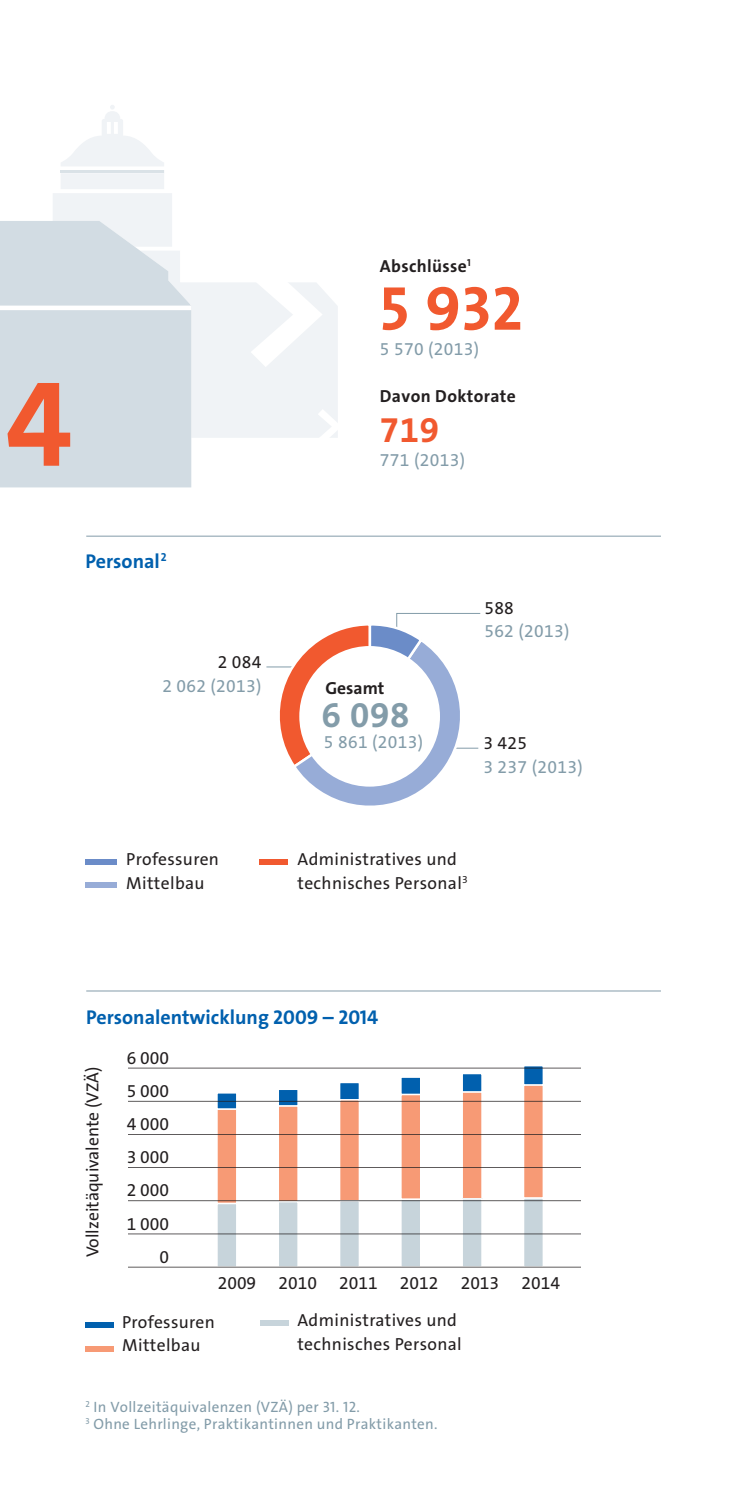
<style>
.page{position:relative;width:745px;height:1489px;background:#fff}
.page>*{position:absolute;margin:0;border:0;box-sizing:border-box;transform-origin:0 0}
.t1{font:122.5px "The Sans LP7 Bld";color:#f1592f}
.t2{font:62.5px "The Sans LP7 Bld";color:#f1592f}
.t3{font:35px "The Sans LP7 Bld";color:#839ca9}
.t4{font:35px "The Sans LP7 Bld";color:#f1592f}
.t5{font:20px "The Sans LP7 Bld";color:#0160ae}
.t6{font:17.5px/23.8px "The Sans LP5 Plain";letter-spacing:.02em;color:#231f20}
.t7{font:17.5px "The Sans LP5 Plain";letter-spacing:.02em;color:#839ca9}
.t8{font:17.5px/33px "The Sans LP5 Plain";color:#231f20;text-align:right}
.t9{font:17.5px "The Sans LP7 Bld";letter-spacing:.02em;color:#231f20}
.t10{font:15px/17.5px "The Sans LP5 Plain";letter-spacing:.02em;color:#839ca9}
</style>
<div class="page">
<div style="left:85px;top:859px;width:32px;height:5px;background:#6b8cc8"></div>
<div style="left:85px;top:882px;width:32px;height:5px;background:#97acd7"></div>
<div style="left:85px;top:1321px;width:28px;height:6px;background:#0160ae"></div>
<div style="left:85px;top:1345px;width:28px;height:6px;background:#f79a75"></div>
<div style="left:216px;top:1092px;width:21px;height:17px;background:#0160ae"></div>
<div style="left:215px;top:1091px;width:23px;height:19px;border:2px solid #fff"></div>
<div style="left:277px;top:1089px;width:21px;height:16px;background:#0160ae"></div>
<div style="left:276px;top:1088px;width:23px;height:18px;border:2px solid #fff"></div>
<div style="left:339px;top:1082px;width:20px;height:17px;background:#0160ae"></div>
<div style="left:338px;top:1081px;width:22px;height:19px;border:2px solid #fff"></div>
<div style="left:400px;top:1077px;width:21px;height:17px;background:#0160ae"></div>
<div style="left:399px;top:1076px;width:23px;height:19px;border:2px solid #fff"></div>
<div style="left:461px;top:1073px;width:21px;height:19px;background:#0160ae"></div>
<div style="left:460px;top:1072px;width:23px;height:20px;border:2px solid #fff"></div>
<div style="left:522px;top:1065px;width:21px;height:20px;background:#0160ae"></div>
<div style="left:521px;top:1064px;width:23px;height:21px;border:2px solid #fff"></div>
<div style="left:216px;top:1109px;width:21px;height:94px;background:#f79a75"></div>
<div style="left:215px;top:1108px;width:23px;height:96px;border:2px solid #fff"></div>
<div style="left:277px;top:1105px;width:21px;height:96px;background:#f79a75"></div>
<div style="left:276px;top:1105px;width:23px;height:97px;border:2px solid #fff"></div>
<div style="left:339px;top:1099px;width:20px;height:101px;background:#f79a75"></div>
<div style="left:338px;top:1098px;width:22px;height:103px;border:2px solid #fff"></div>
<div style="left:400px;top:1094px;width:21px;height:105px;background:#f79a75"></div>
<div style="left:399px;top:1093px;width:23px;height:107px;border:2px solid #fff"></div>
<div style="left:461px;top:1092px;width:21px;height:106px;background:#f79a75"></div>
<div style="left:460px;top:1091px;width:23px;height:108px;border:2px solid #fff"></div>
<div style="left:522px;top:1085px;width:21px;height:113px;background:#f79a75"></div>
<div style="left:521px;top:1084px;width:23px;height:114px;border:2px solid #fff"></div>
<div style="left:216px;top:1203px;width:21px;height:63px;background:#c7d4db"></div>
<div style="left:215px;top:1202px;width:23px;height:65px;border:2px solid #fff"></div>
<div style="left:277px;top:1201px;width:21px;height:65px;background:#c7d4db"></div>
<div style="left:276px;top:1200px;width:23px;height:67px;border:2px solid #fff"></div>
<div style="left:339px;top:1200px;width:20px;height:66px;background:#c7d4db"></div>
<div style="left:338px;top:1199px;width:22px;height:68px;border:2px solid #fff"></div>
<div style="left:400px;top:1199px;width:21px;height:67px;background:#c7d4db"></div>
<div style="left:399px;top:1198px;width:23px;height:69px;border:2px solid #fff"></div>
<div style="left:461px;top:1198px;width:21px;height:68px;background:#c7d4db"></div>
<div style="left:460px;top:1197px;width:23px;height:70px;border:2px solid #fff"></div>
<div style="left:522px;top:1198px;width:21px;height:68px;background:#c7d4db"></div>
<div style="left:521px;top:1197px;width:23px;height:70px;border:2px solid #fff"></div>
<hr style="left:128px;top:1067px;width:451px;height:1px;background:#231f20">
<hr style="left:128px;top:1133px;width:451px;height:1px;background:#231f20">
<hr style="left:128px;top:1100px;width:451px;height:1px;background:#231f20">
<hr style="left:128px;top:1167px;width:451px;height:1px;background:#231f20">
<hr style="left:128px;top:1200px;width:451px;height:1px;background:#231f20">
<hr style="left:128px;top:1233px;width:451px;height:1px;background:#231f20">
<hr style="left:128px;top:1266px;width:451px;height:1px;background:#231f20">
<hr style="left:266px;top:666px;width:35px;height:1px;background:#839ca9">
<svg style="left:277px;top:613px;width:203px;height:193px"></svg>
<div style="left:299px;top:646px;width:140px;height:140px;background:#fff;border-radius:50%"></div>
<hr style="left:86px;top:990px;width:574px;height:1px;background:#839ca9">
<hr style="left:86px;top:535px;width:574px;height:1px;background:#839ca9">
<div style="left:260px;top:1320px;width:28px;height:5px;background:#c7d4db"></div>
<svg style="left:0;top:105px;width:337px;height:382px"></svg>
<hr style="left:61px;top:170px;width:103px;height:3px;background:#dae2e7">
<div style="left:259px;top:859px;width:29px;height:6px;background:#f1592f"></div>
<h1 class="t1" style="left:5px;top:345px;width:69px">4</h1>
<p class="t5" style="left:85px;top:548px;width:83px">Personal <sup>2</sup></p>
<p class="t6" style="left:218px;top:650px;width:45px">2 084</p>
<p class="t7" style="left:162px;top:674px;width:101px">2 062 (2013)</p>
<p class="t6" style="left:126px;top:847px;width:94px">Professuren<br>Mittelbau</p>
<p class="t9" style="left:379px;top:255px;width:92px">Abschlüsse<sup>1</sup></p>
<h2 class="t2" style="left:379px;top:268px;width:144px">5 932</h2>
<p class="t7" style="left:379px;top:337px;width:101px">5 570 (2013)</p>
<p class="t9" style="left:379px;top:385px;width:137px">Davon Doktorate</p>
<h3 class="t4" style="left:379px;top:408px;width:61px">719</h3>
<p class="t7" style="left:379px;top:448px;width:86px">771 (2013)</p>
<p class="t9" style="left:325px;top:676px;width:60px">Gesamt</p>
<h3 class="t3" style="left:322px;top:692px;width:89px">6 098</h3>
<p class="t7" style="left:324px;top:730px;width:101px">5 861 (2013)</p>
<p class="t6" style="left:484px;top:596px;width:31px">588</p>
<p class="t7" style="left:484px;top:620px;width:86px">562 (2013)</p>
<p class="t6" style="left:483px;top:731px;width:45px">3 425</p>
<p class="t7" style="left:483px;top:755px;width:101px">3 237 (2013)</p>
<p class="t6" style="left:297px;top:847px;width:172px">Administratives und technisches Personal<sup>3</sup></p>
<p class="t5" style="left:86px;top:1004px;width:293px">Personalentwicklung 2009 – 2014</p>
<p class="t8" style="left:76px;top:1257px;width:192px;rotate:-90deg">Vollzeitäquivalente (VZÄ)</p>
<p class="t8" style="left:127px;top:1041px;width:44px">6 000<br>5 000<br>4 000<br>3 000<br>2 000<br>1 000<br>0</p>
<p class="t6" style="left:217px;top:1271px;width:40px">2009</p>
<p class="t6" style="left:278px;top:1271px;width:40px">2010</p>
<p class="t6" style="left:339px;top:1271px;width:40px">2011</p>
<p class="t6" style="left:399px;top:1271px;width:40px">2012</p>
<p class="t6" style="left:460px;top:1271px;width:40px">2013</p>
<p class="t6" style="left:521px;top:1271px;width:40px">2014</p>
<p class="t6" style="left:122px;top:1309px;width:94px">Professuren<br>Mittelbau</p>
<p class="t6" style="left:297px;top:1308px;width:166px">Administratives und technisches Personal</p>
<p class="t10" style="left:85px;top:1397px;width:353px"><sup>2</sup> In Vollzeitäquivalenzen (VZÄ) per 31. 12.<br><sup>3</sup> Ohne Lehrlinge, Praktikantinnen und Praktikanten.</p>
</div>
